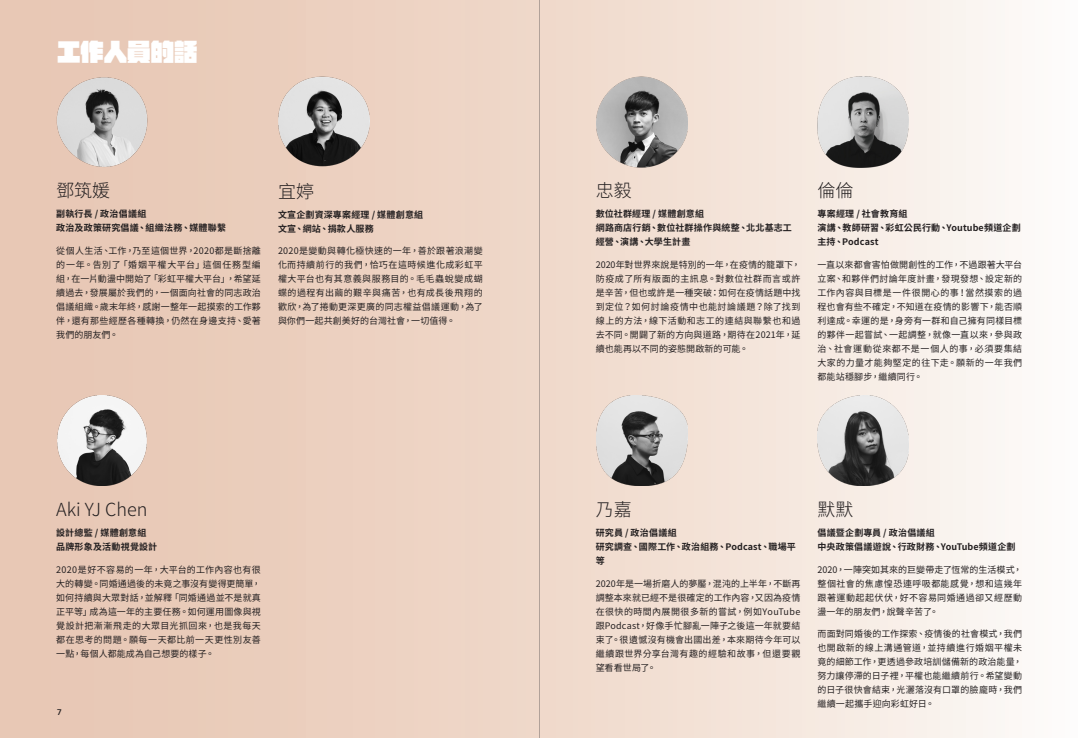
<style>
.page{position:relative;width:1078px;height:738px;background:#fff}
.page>*{position:absolute;margin:0;border:0;box-sizing:border-box;transform-origin:0 0}
.t1{font:24px "burnfont 1.0 Black";letter-spacing:-.025em;color:#fff}
.t2{font:300 18px "Noto Sans CJ Ktc";color:#231f20}
.t3{font:9px/14px "Noto Sans CJ Ktc";letter-spacing:.03em;color:#231f20;text-align:justify}
.t4{font:700 9px/14px "Noto Sans CJ Ktc";letter-spacing:.02em;color:#231f20}
.t5{font:700 8px "Muli";color:#231f20}
</style>
<div class="page">
<div style="left:0;top:0;width:1077px;height:737px;background:linear-gradient(to right,#e5c1ab,#fbf7f3)"></div>
<img style="left:57px;top:77px;width:90px;height:90px">
<img style="left:278px;top:77px;width:91px;height:90px">
<img style="left:56px;top:394px;width:91px;height:91px">
<img style="left:596px;top:77px;width:90px;height:90px">
<img style="left:596px;top:394px;width:90px;height:91px">
<img style="left:817px;top:77px;width:91px;height:90px">
<img style="left:817px;top:394px;width:91px;height:91px">
<hr style="left:539px;top:0;width:1px;height:737px;background:#bcbdc0">
<h1 class="t1" style="left:57px;top:40px;width:142px">工作人員的話</h1>
<h2 class="t2" style="left:56px;top:180px;width:55px">鄧筑媛</h2>
<p class="t4" style="left:56px;top:207px;width:171px">副執行長 / 政治倡議組<br>政治及政策研究倡議、組織法務、媒體聯繫</p>
<p class="t3" style="left:56px;top:243px;width:206px">從個人生活、工作，乃至這個世界，2020都是斷捨離的一年。告別了「婚姻平權大平台」這個任務型編組，在一片動盪中開始了「彩虹平權大平台」，希望延續過去，發展屬於我們的，一個面向社會的同志政治倡議組織。歲末年終，感謝一整年一起摸索的工作夥伴，還有那些經歷各種轉換，仍然在身邊支持、愛著我們的朋友們。</p>
<h2 class="t2" style="left:278px;top:181px;width:38px">宜婷</h2>
<p class="t4" style="left:278px;top:207px;width:147px">文宣企劃資深專案經理 / 媒體創意組文宣、網站、捐款人服務</p>
<p class="t3" style="left:278px;top:244px;width:206px">2020是變動與轉化極快速的一年，善於跟著浪潮變化而持續前行的我們，恰巧在這時候進化成彩虹平權大平台也有其意義與服務目的。毛毛蟲蛻變成蝴蝶的過程有出繭的艱辛與痛苦，也有成長後飛翔的歡欣，為了捲動更深更廣的同志權益倡議運動，為了與你們一起共創美好的台灣社會，一切值得。</p>
<h2 class="t2" style="left:56px;top:499px;width:93px">Aki YJ Chen</h2>
<p class="t4" style="left:56px;top:525px;width:102px">設計總監 / 媒體創意組品牌形象及活動視覺設計</p>
<p class="t3" style="left:56px;top:562px;width:206px">2020是好不容易的一年，大平台的工作內容也有很大的轉變。同婚通過後的未竟之事沒有變得更簡單，如何持續與大眾對話，並解釋「同婚通過並不是就真正平等」成為這一年的主要任務。如何運用圖像與視覺設計把漸漸飛走的大眾目光抓回來，也是我每天都在思考的問題。願每一天都比前一天更性別友善一點，每個人都能成為自己想要的樣子。</p>
<p class="t5" style="left:57px;top:705px;width:6px">7</p>
<h2 class="t2" style="left:595px;top:180px;width:37px">忠毅</h2>
<p class="t4" style="left:595px;top:207px;width:198px">數位社群經理 / 媒體創意組<br>網路商店行銷、數位社群操作與統整、北北基志工經營、演講、大學生計畫</p>
<p class="t3" style="left:595px;top:257px;width:206px">2020年對世界來說是特別的一年，在疫情的籠罩下，防疫成了所有版面的主訊息。對數位社群而言或許是辛苦，但也或許是一種突破：如何在疫情話題中找到定位？如何討論疫情中也能討論議題？除了找到線上的方法，線下活動和志工的連結與聯繫也和過去不同。開闢了新的方向與道路，期待在2021年，延續也能再以不同的姿態開啟新的可能。</p>
<h2 class="t2" style="left:817px;top:180px;width:37px">倫倫</h2>
<p class="t4" style="left:817px;top:207px;width:205px">專案經理 / 社會教育組<br>演講、教師研習、彩虹公民行動、Youtube頻道企劃主持、Podcast</p>
<p class="t3" style="left:817px;top:257px;width:206px">一直以來都會害怕做開創性的工作，不過跟著大平台立案、和夥伴們討論年度計畫，發現發想、設定新的工作內容與目標是一件很開心的事！當然摸索的過程也會有些不確定，不知道在疫情的影響下，能否順利達成。幸運的是，身旁有一群和自己擁有同樣目標的夥伴一起嘗試、一起調整，就像一直以來，參與政治、社會運動從來都不是一個人的事，必須要集結大家的力量才能夠堅定的往下走。願新的一年我們都能站穩腳步，繼續同行。</p>
<h2 class="t2" style="left:595px;top:499px;width:37px">乃嘉</h2>
<p class="t4" style="left:595px;top:525px;width:202px">研究員 / 政治倡議組<br>研究調查、國際工作、政治組務、Podcast、職場平等</p>
<p class="t3" style="left:595px;top:576px;width:206px">2020年是一場折磨人的夢靨，混沌的上半年，不斷再調整本來就已經不是很確定的工作內容，又因為疫情在很快的時間內展開很多新的嘗試，例如YouTube跟Podcast，好像手忙腳亂一陣子之後這一年就要結束了。很遺憾沒有機會出國出差，本來期待今年可以繼續跟世界分享台灣有趣的經驗和故事，但還要觀望看看世局了。</p>
<h2 class="t2" style="left:817px;top:499px;width:37px">默默</h2>
<p class="t4" style="left:817px;top:525px;width:199px">倡議暨企劃專員 / 政治倡議組<br>中央政策倡議遊說、行政財務、YouTube頻道企劃</p>
<p class="t3" style="left:817px;top:562px;width:206px">2020，一陣突如其來的巨變帶走了恆常的生活模式，整個社會的焦慮惶恐連呼吸都能感覺，想和這幾年跟著運動起起伏伏，好不容易同婚通過卻又經歷動盪一年的朋友們，說聲辛苦了。</p>
<p class="t3" style="left:817px;top:626px;width:206px">而面對同婚後的工作探索、疫情後的社會模式，我們也開啟新的線上溝通管道，並持續進行婚姻平權未竟的細節工作，更透過參政培訓儲備新的政治能量，努力讓停滯的日子裡，平權也能繼續前行。希望變動的日子很快會結束，光灑落沒有口罩的臉龐時，我們繼續一起攜手迎向彩虹好日。</p>
</div>
